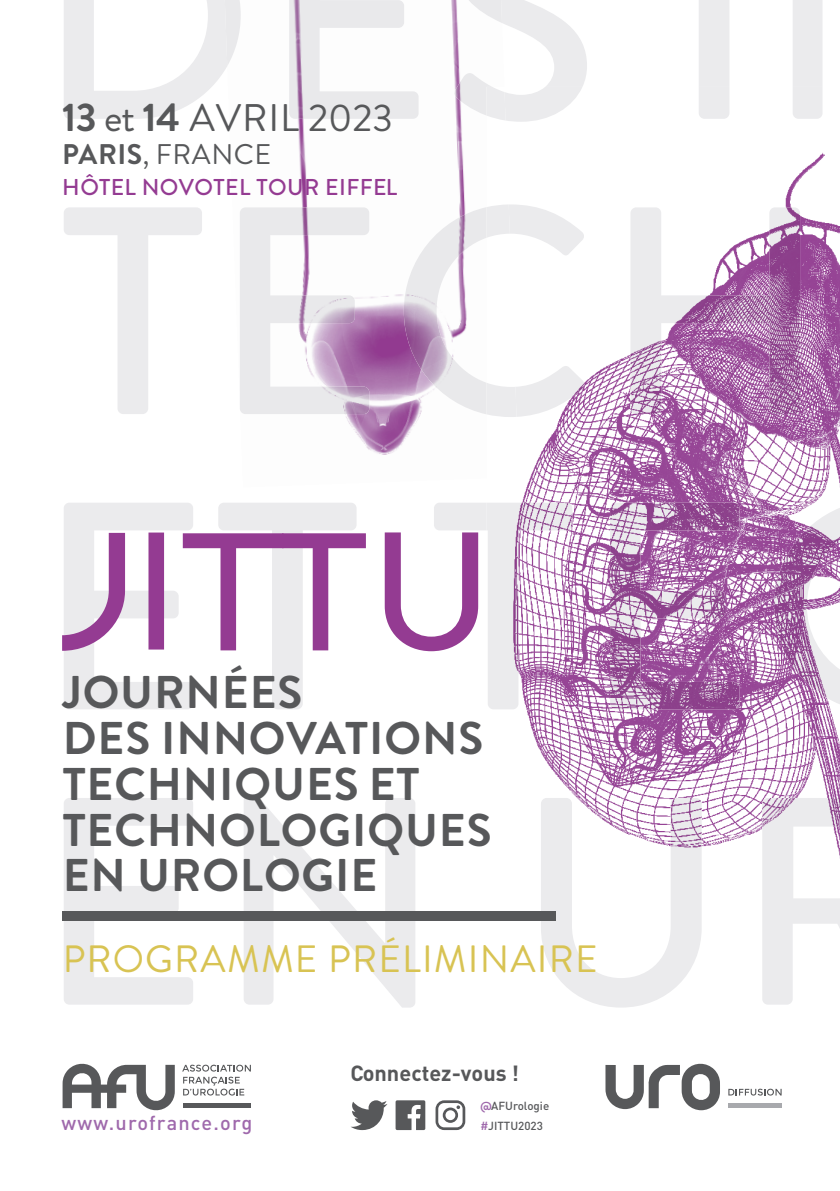
<style>
.page{position:relative;width:840px;height:1191px;background:#fff}
.page>*{position:absolute;margin:0;border:0;box-sizing:border-box;transform-origin:0 0}
.t1{font:700 45.8px/45.8px "Brandon Grotesque";letter-spacing:.02em;color:#57585a}
.t2{font:38.4px "Brandon Grotesque";letter-spacing:.02em;color:#57585a}
.t3{font:38px "Brandon Grotesque";letter-spacing:.03em;color:#d8c353}
.t4{font:28.4px "Brandon Grotesque";letter-spacing:.02em;color:#57585a}
.t5{font:500 22.8px "Brandon Grotesque";letter-spacing:.02em;color:#943b92}
.t6{font:700 21.6px "DIN";color:#57585a}
.t7{font:500 20px "DIN";letter-spacing:.06em;color:#9f69ac}
.t8{font:500 11.6px "DIN";color:#57585a}
.s1{font-weight:700;font-size:40px}
.s2{font-size:40px}
.s3{font-weight:700}
.s4{font-family:"Brandon Grotesque";font-weight:700;color:#9f69ac}
.s5{color:#9f69ac}
</style>
<div class="page">
<img style="left:240px;top:0;width:226px;height:455px">
<svg style="left:64px;top:795px;width:351px;height:212px"></svg>
<svg style="left:64px;top:503px;width:422px;height:206px"></svg>
<svg style="left:369px;top:207px;width:117px;height:207px"></svg>
<img style="left:240px;top:207px;width:129px;height:207px">
<svg style="left:64px;top:207px;width:138px;height:207px"></svg>
<svg style="left:501px;top:0;width:322px;height:87px"></svg>
<img style="left:452px;top:0;width:49px;height:116px">
<div style="left:698px;top:0;width:31px;height:87px;background:#ebebed"></div>
<img style="left:289px;top:0;width:129px;height:119px">
<svg style="left:64px;top:0;width:163px;height:119px"></svg>
<img style="left:225px;top:0;width:15px;height:66px">
<img style="left:522px;top:87px;width:317px;height:711px">
<img style="left:541px;top:798px;width:298px;height:209px">
<img style="left:486px;top:502px;width:353px;height:207px">
<img style="left:516px;top:204px;width:68px;height:213px">
<img style="left:630px;top:207px;width:169px;height:207px">
<img style="left:486px;top:87px;width:336px;height:35px">
<img style="left:698px;top:87px;width:31px;height:32px">
<svg style="left:435px;top:1100px;width:30px;height:30px"></svg>
<svg style="left:351px;top:1100px;width:36px;height:30px"></svg>
<svg style="left:395px;top:1100px;width:30px;height:30px"></svg>
<svg style="left:63px;top:1063px;width:112px;height:48px"></svg>
<svg style="left:182px;top:1064px;width:69px;height:31px"></svg>
<div style="left:183px;top:1103px;width:68px;height:5px;background:#57585a"></div>
<div style="left:62px;top:911px;width:493px;height:10px;background:#57585a"></div>
<div style="left:148px;top:532px;width:16px;height:117px;background:#943b92"></div>
<svg style="left:384px;top:532px;width:94px;height:119px"></svg>
<svg style="left:62px;top:533px;width:63px;height:118px"></svg>
<svg style="left:183px;top:533px;width:183px;height:117px"></svg>
<svg style="left:728px;top:1088px;width:53px;height:7px"></svg>
<div style="left:728px;top:1103px;width:53px;height:5px;background:#a8a9ad"></div>
<svg style="left:605px;top:1063px;width:114px;height:47px"></svg>
<p class="t2" style="left:62px;top:91px;width:332px"><span class="s1">13</span> <span class="s2">et</span> <span class="s1">14</span> AVRIL 2023</p>
<p class="t4" style="left:62px;top:134px;width:210px"><span class="s3">PARIS</span>, FRANCE</p>
<p class="t5" style="left:62px;top:171px;width:336px">HÔTEL NOVOTEL TOUR EIFFEL</p>
<p class="t1" style="left:63px;top:670px;width:430px">JOURNÉES<br>DES INNOVATIONS<br>TECHNIQUES ET<br>TECHNOLOGIQUES<br>EN UROLOGIE</p>
<p class="t3" style="left:63px;top:932px;width:536px">PROGRAMME PRÉLIMINAIRE</p>
<p class="t6" style="left:350px;top:1059px;width:170px">Connectez-vous !</p>
<p class="t8" style="left:480px;top:1098px;width:70px"><span class="s4">@</span>AFUrologie</p>
<p class="t7" style="left:62px;top:1110px;width:192px">www.urofrance.org</p>
<p class="t8" style="left:480px;top:1118px;width:64px"><span class="s5">#</span>JITTU2023</p>
</div>
